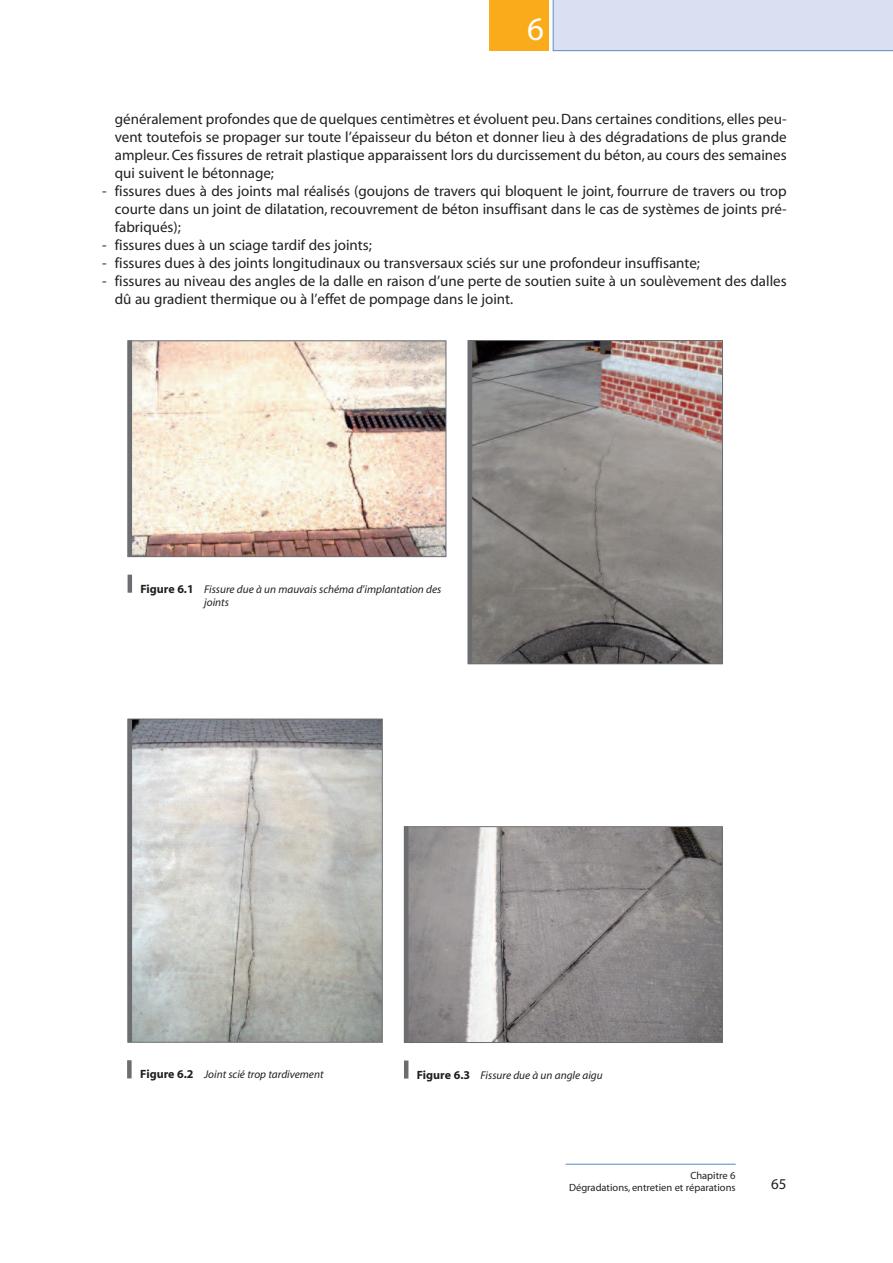
<style>
.page{position:relative;width:893px;height:1263px;background:#fff}
.page>*{position:absolute;margin:0;border:0;box-sizing:border-box;transform-origin:0 0}
.t1{font:33px "Myriad";color:#fff}
.t2{font:15px/18px "Myriad";color:#231f20;text-align:justify}
.t3{font:italic 11.25px/13.5px "Myriad";color:#231f20}
.t4{font:10.5px/12px "Myriad";color:#231f20;text-align:right}
.s1{font-weight:700;font-style:normal;font-size:12px}
</style>
<div class="page">
<hr style="left:566px;top:1164px;width:170px;height:1px;background:#5786c5">
<div style="left:553px;top:0;width:340px;height:51px;background:#d8e0f1"></div>
<div style="left:489px;top:0;width:60px;height:51px;background:#f9ab1a"></div>
<img style="left:472px;top:342px;width:249px;height:320px">
<hr style="left:468px;top:341px;width:4px;height:323px;background:#6c6d70">
<img style="left:132px;top:721px;width:249px;height:320px">
<hr style="left:128px;top:719px;width:4px;height:323px;background:#6c6d70">
<img style="left:132px;top:342px;width:312px;height:213px">
<div style="left:128px;top:340px;width:318px;height:217px;border:1px solid #6c6d70"></div>
<hr style="left:128px;top:340px;width:4px;height:217px;background:#6c6d70">
<hr style="left:128px;top:575px;width:4px;height:18px;background:#6c6d70">
<div style="left:127px;top:1060px;width:5px;height:18px;background:#6c6d70"></div>
<img style="left:408px;top:828px;width:313px;height:213px">
<div style="left:404px;top:826px;width:319px;height:217px;border:1px solid #6c6d70"></div>
<hr style="left:404px;top:826px;width:4px;height:217px;background:#6c6d70">
<hr style="left:404px;top:1060px;width:4px;height:18px;background:#6c6d70">
<h1 class="t1" style="left:527px;top:17px;width:18px">6</h1>
<p class="t2" style="left:115px;top:112px;width:673px">généralement profondes que de quelques centimètres et évoluent peu.Dans certaines conditions, elles peu&shy;vent toutefois se propager sur toute l’épaisseur du béton et donner lieu à des dégradations de plus grande ampleur.Ces fissures de retrait plastique apparaissent lors du durcissement du béton, au cours des semaines qui suivent le bétonnage;</p>
<p class="t2" style="left:115px;top:184px;width:673px;text-indent:-13px">- fissures dues à des joints mal réalisés (goujons de travers qui bloquent le joint, fourrure de travers ou trop courte dans un joint de dilatation, recouvrement de béton insuffisant dans le cas de systèmes de joints pré&shy;fabriqués);</p>
<p class="t2" style="left:102px;top:238px;width:271px">- fissures dues à un sciage tardif des joints;</p>
<p class="t2" style="left:102px;top:256px;width:599px">- fissures dues à des joints longitudinaux ou transversaux sciés sur une profondeur insuffisante;</p>
<p class="t2" style="left:115px;top:274px;width:673px;text-indent:-13px">- fissures au niveau des angles de la dalle en raison d’une perte de soutien suite à un soulèvement des dalles dû au gradient thermique ou à l’effet de pompage dans le joint.</p>
<p class="t3" style="left:204px;top:583px;width:239px;text-indent:-64px"><span class="s1">Figure 6.1</span> Fissure due à un mauvais schéma d’implantation des joints</p>
<p class="t3" style="left:140px;top:1069px;width:185px"><span class="s1">Figure 6.2</span> Joint scié trop tardivement</p>
<p class="t3" style="left:417px;top:1069px;width:187px"><span class="s1">Figure 6.3</span> Fissure due à un angle aigu</p>
<p class="t4" style="left:569px;top:1170px;width:168px">Chapitre 6<br>Dégradations, entretien et réparations</p>
<p class="t2" style="left:771px;top:1176px;width:17px">65</p>
</div>
